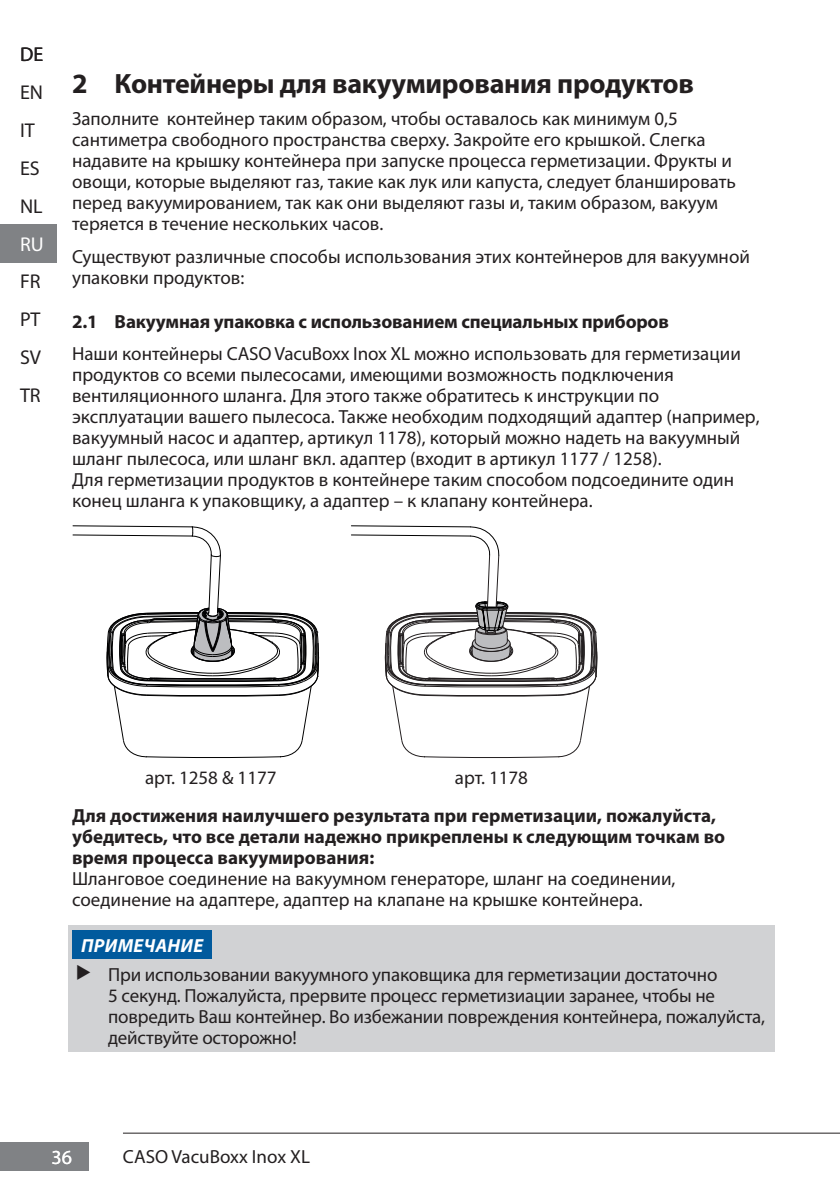
<style>
.page{position:relative;width:840px;height:1191px;background:#fff}
.page>*{position:absolute;margin:0;border:0;box-sizing:border-box;transform-origin:0 0}
.t1{font:700 28px "Myriad Pro";letter-spacing:-.01em;color:#231f20}
.t2{font:20px/38px "Myriad Pro";color:#231f20}
.t3{font:20px "Myriad Pro";color:#fff}
.t4{font:19px/21px "Myriad Pro";color:#231f20}
.t5{font:700 19px/21px "Myriad Pro";color:#231f20}
.t6{font:italic 700 19px "Myriad Pro";letter-spacing:.02em;color:#fff}
</style>
<div class="page">
<div style="left:0;top:1141px;width:89px;height:29px;background:#808285"></div>
<hr style="left:123px;top:1132px;width:716px;height:1px;background:#231f20">
<div style="left:0;top:224px;width:57px;height:38px;background:#808285"></div>
<div style="left:68px;top:925px;width:705px;height:126px;background:#d1d2d4"></div>
<div style="left:72px;top:930px;width:139px;height:28px;background:#015a9d"></div>
<svg style="left:72px;top:525px;width:246px;height:233px"></svg>
<svg style="left:351px;top:525px;width:245px;height:233px"></svg>
<p class="t2" style="left:20px;top:34px;width:25px">DE</p>
<p class="t2" style="left:20px;top:72px;width:24px">EN<br>IT<br>ES</p>
<p class="t2" style="left:20px;top:186px;width:24px">NL</p>
<p class="t3" style="left:20px;top:231px;width:25px">RU</p>
<p class="t2" style="left:20px;top:262px;width:23px;text-align:justify">FR PT SV TR</p>
<h1 class="t1" style="left:72px;top:65px;width:623px">2 Контейнеры для вакуумирования продуктов</h1>
<p class="t4" style="left:72px;top:108px;width:665px">Заполните контейнер таким образом, чтобы оставалось как минимум 0,5 сантиметра свободного пространства сверху. Закройте его крышкой. Слегка надавите на крышку контейнера при запуске процесса герметизации. Фрукты и овощи, которые выделяют газ, такие как лук или капуста, следует бланшировать перед вакуумированием, так как они выделяют газы и, таким образом, вакуум теряется в течение нескольких часов.</p>
<p class="t4" style="left:72px;top:245px;width:679px">Существуют различные способы использования этих контейнеров для вакуумной упаковки продуктов:</p>
<p class="t5" style="left:72px;top:310px;width:598px">2.1 Вакуумная упаковка с использованием специальных приборов</p>
<p class="t4" style="left:72px;top:343px;width:688px">Наши контейнеры CASO VacuBoxx Inox XL можно использовать для герметизации продуктов со всеми пылесосами, имеющими возможность подключения вентиляционного шланга. Для этого также обратитесь к инструкции по эксплуатации вашего пылесоса. Также необходим подходящий адаптер (например, вакуумный насос и адаптер, артикул 1178), который можно надеть на вакуумный шланг пылесоса, или шланг вкл. адаптер (входит в артикул 1177 / 1258).<br>Для герметизации продуктов в контейнере таким способом подсоедините один конец шланга к упаковщику, а адаптер – к клапану контейнера.</p>
<p class="t4" style="left:145px;top:767px;width:133px">арт. 1258 &amp; 1177</p>
<p class="t4" style="left:454px;top:767px;width:75px">арт. 1178</p>
<p class="t5" style="left:72px;top:804px;width:654px">Для достижения наилучшего результата при герметизации, пожалуйста, убедитесь, что все детали надежно прикреплены к следующим точкам во время процесса вакуумирования:</p>
<p class="t4" style="left:72px;top:868px;width:604px">Шланговое соединение на вакуумном генераторе, шланг на соединении, соединение на адаптере, адаптер на клапане на крышке контейнера.</p>
<p class="t6" style="left:81px;top:933px;width:124px">ПРИМЕЧАНИЕ</p>
<p class="t4" style="left:108px;top:963px;width:658px">При использовании вакуумного упаковщика для герметизации достаточно<br>5 секунд. Пожалуйста, прервите процесс герметизиации заранее, чтобы не повредить Ваш контейнер. Во избежании повреждения контейнера, пожалуйста, действуйте осторожно!</p>
<p class="t3" style="left:51px;top:1144px;width:22px">36</p>
<p class="t4" style="left:123px;top:1145px;width:188px">CASO VacuBoxx Inox XL</p>
</div>
